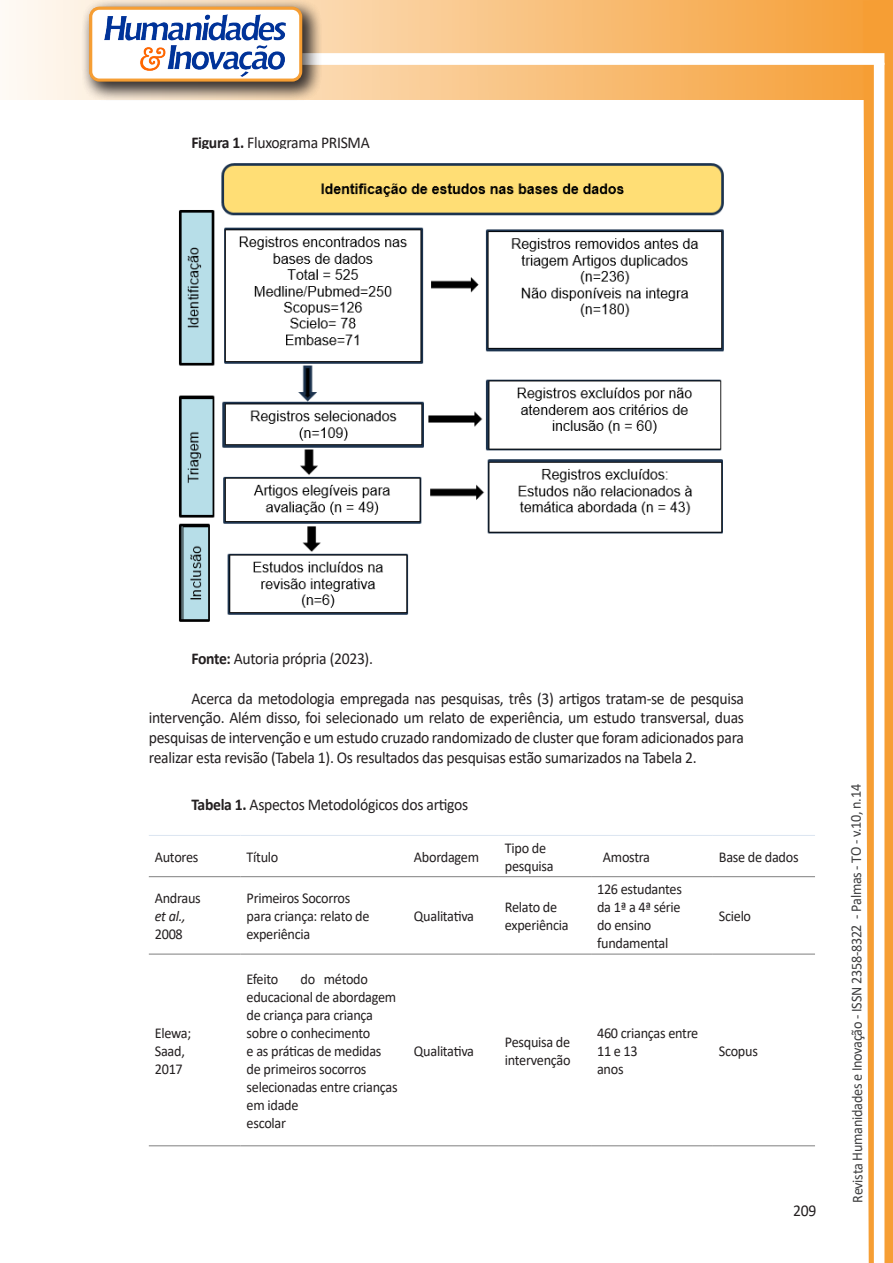
<style>
.page{position:relative;width:893px;height:1263px;background:#fff}
.page>*{position:absolute;margin:0;border:0;box-sizing:border-box;transform-origin:0 0}
.texto{font:16.5px/19.8px "Calibri";letter-spacing:-.02em;color:#231f20;text-align:justify;scale:.95 1}
.texto-2{font:15px/18px "Calibri";letter-spacing:-.02em;color:#231f20;scale:.95 1}
.t1{font:15px "Calibri";letter-spacing:-.025em;color:#3e3e3f;scale:.95 1}
.texto-3{font:italic 15px "Calibri";color:#231f20;scale:.95 1}
.s1{font-weight:700}
</style>
<div class="page">
<svg style="left:5px;top:0;width:858px;height:100px;background:#f9c484"></svg>
<div style="left:302px;top:53px;width:582px;height:12px;background:#fff;border:2px solid #fff"></div>
<svg style="left:863px;top:0;width:30px;height:1263px"></svg>
<div style="left:81px;top:0;width:241px;height:102px;background:#231f20;opacity:.75"></div>
<div style="left:91px;top:8px;width:210px;height:72px;background:#fff;border-radius:9px"></div>
<img style="left:104px;top:14px;width:181px;height:62px">
<div style="left:89px;top:7px;width:213px;height:75px;border:3px solid #f69e34;border-radius:9px"></div>
<img style="left:179px;top:163px;width:545px;height:459px">
<hr style="left:149px;top:835px;width:92px;height:1px;background:#dbe5f1">
<hr style="left:241px;top:835px;width:167px;height:1px;background:#dbe5f1">
<hr style="left:408px;top:835px;width:91px;height:1px;background:#dbe5f1">
<hr style="left:499px;top:835px;width:92px;height:1px;background:#dbe5f1">
<hr style="left:591px;top:835px;width:122px;height:1px;background:#dbe5f1">
<hr style="left:713px;top:835px;width:102px;height:1px;background:#dbe5f1">
<hr style="left:149px;top:876px;width:92px;height:1px;background:#7f7f7f">
<hr style="left:241px;top:876px;width:167px;height:1px;background:#7f7f7f">
<hr style="left:408px;top:876px;width:91px;height:1px;background:#7f7f7f">
<hr style="left:499px;top:876px;width:92px;height:1px;background:#7f7f7f">
<hr style="left:591px;top:876px;width:122px;height:1px;background:#7f7f7f">
<hr style="left:713px;top:876px;width:102px;height:1px;background:#7f7f7f">
<hr style="left:149px;top:954px;width:92px;height:1px;background:#7f7f7f">
<hr style="left:241px;top:954px;width:167px;height:1px;background:#7f7f7f">
<hr style="left:408px;top:954px;width:91px;height:1px;background:#7f7f7f">
<hr style="left:499px;top:954px;width:92px;height:1px;background:#7f7f7f">
<hr style="left:591px;top:954px;width:122px;height:1px;background:#7f7f7f">
<hr style="left:713px;top:954px;width:102px;height:1px;background:#7f7f7f">
<hr style="left:149px;top:1145px;width:92px;height:1px;background:#7f7f7f">
<hr style="left:241px;top:1145px;width:167px;height:1px;background:#7f7f7f">
<hr style="left:408px;top:1145px;width:91px;height:1px;background:#7f7f7f">
<hr style="left:499px;top:1145px;width:92px;height:1px;background:#7f7f7f">
<hr style="left:591px;top:1145px;width:122px;height:1px;background:#7f7f7f">
<hr style="left:713px;top:1145px;width:102px;height:1px;background:#7f7f7f">
<p class="texto" style="left:191px;top:133px;width:189px"><span class="s1">Figura 1.</span> Fluxograma PRISMA</p>
<p class="texto" style="left:191px;top:648px;width:193px"><span class="s1">Fonte:</span> Autoria própria (2023).</p>
<p class="texto" style="left:149px;top:688px;width:628px;text-indent:43px">Acerca da metodologia empregada nas pesquisas, três (3) artigos tratam-se de pesquisa intervenção. Além disso, foi selecionado um relato de experiência, um estudo transversal, duas pesquisas de intervenção e um estudo cruzado randomizado de cluster que foram adicionados para realizar esta revisão (Tabela 1). Os resultados das pesquisas estão sumarizados na Tabela 2.</p>
<p class="texto" style="left:191px;top:794px;width:293px"><span class="s1">Tabela 1.</span> Aspectos Metodológicos dos artigos</p>
<p class="texto-2" style="left:155px;top:847px;width:47px">Autores</p>
<p class="texto-2" style="left:247px;top:847px;width:35px">Título</p>
<p class="texto-2" style="left:414px;top:847px;width:70px">Abordagem</p>
<p class="texto-2" style="left:505px;top:838px;width:53px">Tipo de pesquisa</p>
<p class="texto-2" style="left:603px;top:847px;width:51px">Amostra</p>
<p class="texto-2" style="left:719px;top:847px;width:85px">Base de dados</p>
<p class="texto-2" style="left:155px;top:889px;width:50px">Andraus</p>
<p class="texto-3" style="left:155px;top:906px;width:34px">et al.,</p>
<p class="texto-2" style="left:155px;top:925px;width:31px">2008</p>
<p class="texto-2" style="left:597px;top:880px;width:91px">126 estudantes da 1ª a 4ª série do ensino fundamental</p>
<p class="texto-2" style="left:247px;top:889px;width:131px">Primeiros Socorros para criança: relato de experiência</p>
<p class="texto-2" style="left:414px;top:907px;width:65px">Qualitativa</p>
<p class="texto-2" style="left:505px;top:898px;width:69px">Relato de experiência</p>
<p class="texto-2" style="left:719px;top:907px;width:35px">Scielo</p>
<p class="texto-2" style="left:155px;top:1023px;width:40px">Elewa;</p>
<p class="texto-2" style="left:155px;top:1041px;width:33px">Saad,</p>
<p class="texto-2" style="left:155px;top:1059px;width:31px">2017</p>
<p class="texto-2" style="left:247px;top:969px;width:160px;text-indent:54px">do método educacional de abordagem de criança para criança sobre o conhecimento<br>e as práticas de medidas de primeiros socorros selecionadas entre crianças em idade</p>
<p class="texto-2" style="left:247px;top:1113px;width:43px">escolar</p>
<p class="texto-2" style="left:247px;top:969px;width:35px">Efeito</p>
<p class="texto-2" style="left:414px;top:1041px;width:65px">Qualitativa</p>
<p class="texto-2" style="left:505px;top:1032px;width:71px">Pesquisa de intervenção</p>
<p class="texto-2" style="left:597px;top:1023px;width:108px">460 crianças entre<br>11 e 13</p>
<p class="texto-2" style="left:597px;top:1059px;width:29px">anos</p>
<p class="texto-2" style="left:719px;top:1041px;width:43px">Scopus</p>
<p class="texto" style="left:793px;top:1200px;width:26px">209</p>
<p class="t1" style="left:846px;top:1203px;width:442px;rotate:-90deg">Revista Humanidades e Inovação - ISSN 2358-8322 - Palmas - TO - v.10, n.14</p>
</div>
